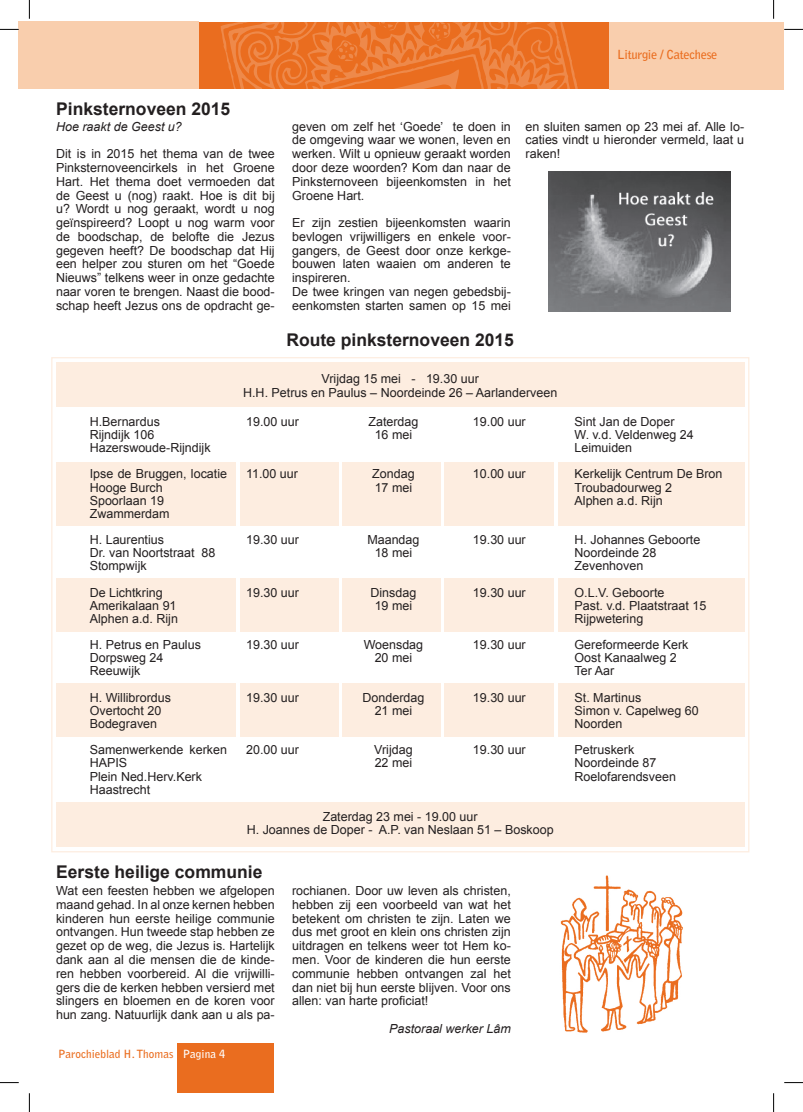
<style>
.page{position:relative;width:803px;height:1112px;background:#fff}
.page>*{position:absolute;margin:0;border:0;box-sizing:border-box;transform-origin:0 0}
.t1{font:700 17.5px "Arial";color:#231f20}
.t2{font:12.5px/13.8px "Arial";color:#231f20}
.t3{font:italic 12.5px "Arial";color:#231f20}
.t4{font:700 12.5px "Bell Gothic Std";letter-spacing:-.025em;color:#ea6d1f}
.t5{font:700 11.25px "Bell Gothic Std";color:#ea6d1f}
.s1{color:#fff}
</style>
<div class="page">
<div style="left:56px;top:362px;width:688px;height:44px;background:#fdede0"></div>
<div style="left:56px;top:801px;width:688px;height:45px;background:#fdede0"></div>
<div style="left:56px;top:462px;width:180px;height:63px;background:#fdede0"></div>
<div style="left:558px;top:462px;width:186px;height:63px;background:#fdede0"></div>
<div style="left:241px;top:462px;width:98px;height:63px;background:#fdede0"></div>
<div style="left:342px;top:462px;width:98px;height:63px;background:#fdede0"></div>
<div style="left:444px;top:462px;width:109px;height:63px;background:#fdede0"></div>
<div style="left:56px;top:577px;width:180px;height:54px;background:#fdede0"></div>
<div style="left:558px;top:577px;width:186px;height:54px;background:#fdede0"></div>
<div style="left:241px;top:577px;width:98px;height:54px;background:#fdede0"></div>
<div style="left:342px;top:577px;width:98px;height:54px;background:#fdede0"></div>
<div style="left:444px;top:577px;width:109px;height:54px;background:#fdede0"></div>
<div style="left:56px;top:682px;width:180px;height:54px;background:#fdede0"></div>
<div style="left:558px;top:682px;width:186px;height:54px;background:#fdede0"></div>
<div style="left:241px;top:682px;width:98px;height:54px;background:#fdede0"></div>
<div style="left:342px;top:682px;width:98px;height:54px;background:#fdede0"></div>
<div style="left:444px;top:682px;width:109px;height:54px;background:#fdede0"></div>
<div style="left:19px;top:21px;width:180px;height:68px;background:#f9cead"></div>
<div style="left:199px;top:22px;width:410px;height:67px;background:#ea6d1f"></div>
<div style="left:609px;top:22px;width:175px;height:67px;background:#f9cead"></div>
<svg style="left:221px;top:22px;width:357px;height:67px"></svg>
<div style="left:177px;top:1043px;width:97px;height:49px;background:#ea6d1f"></div>
<img style="left:548px;top:171px;width:182px;height:140px">
<img style="left:560px;top:875px;width:123px;height:158px">
<svg style="left:0;top:29px;width:19px;height:1px"></svg>
<svg style="left:784px;top:29px;width:19px;height:1px"></svg>
<svg style="left:0;top:1082px;width:19px;height:1px"></svg>
<svg style="left:784px;top:1082px;width:19px;height:1px"></svg>
<svg style="left:29px;top:0;width:1px;height:19px"></svg>
<svg style="left:29px;top:1093px;width:1px;height:18px"></svg>
<svg style="left:773px;top:0;width:1px;height:19px"></svg>
<svg style="left:773px;top:1093px;width:1px;height:18px"></svg>
<h1 class="t1" style="left:56px;top:96px;width:176px">Pinksternoveen 2015</h1>
<p class="t3" style="left:56px;top:118px;width:127px">Hoe raakt de Geest u?</p>
<p class="t2" style="left:56px;top:147px;width:220px;text-align:justify">Dit is in 2015 het thema van de twee Pinksternoveencirkels in het Groene Hart. Het thema doet vermoeden dat de Geest u (nog) raakt. Hoe is dit bij u? Wordt u nog geraakt, wordt u nog geïnspireerd? Loopt u nog warm voor de boodschap, de belofte die Jezus gegeven heeft? De boodschap dat Hij een helper zou sturen om het “Goede Nieuws” telkens weer in onze gedachte naar voren te brengen. Naast die bood&shy;schap heeft Jezus ons de opdracht ge-</p>
<p class="t4" style="left:617px;top:47px;width:102px">Liturgie / Catechese</p>
<p class="t2" style="left:292px;top:119px;width:220px;text-align:justify">geven om zelf het ‘Goede’ te doen in de omgeving waar we wonen, leven en werken. Wilt u opnieuw geraakt worden door deze woorden? Kom dan naar de Pinksternoveen bijeenkomsten in het Groene Hart.</p>
<p class="t2" style="left:292px;top:216px;width:220px">Er zijn zestien bijeenkomsten waarin bevlogen vrijwilligers en enkele voor&shy;gangers, de Geest door onze kerkge&shy;bouwen laten waaien om anderen te inspireren.<br>De twee kringen van negen gebedsbij&shy;eenkomsten starten samen op 15 mei</p>
<p class="t2" style="left:525px;top:119px;width:220px;text-align:justify">en sluiten samen op 23 mei af. Alle lo&shy;caties vindt u hieronder vermeld, laat u raken!</p>
<p class="t2" style="left:90px;top:415px;width:122px;line-height:13.1px">H.Bernardus<br>Rijndijk 106<br>Hazerswoude-Rijndijk</p>
<p class="t2" style="left:90px;top:467px;width:139px;line-height:13.1px">Ipse de Bruggen, locatie<br>Hooge Burch<br>Spoorlaan 19<br>Zwammerdam</p>
<p class="t2" style="left:90px;top:533px;width:127px;line-height:13.1px">H. Laurentius<br>Dr. van Noortstraat 88<br>Stompwijk</p>
<p class="t2" style="left:90px;top:585px;width:90px;line-height:13.1px">De Lichtkring<br>Amerikalaan 91<br>Alphen a.d. Rijn</p>
<p class="t2" style="left:90px;top:638px;width:113px;line-height:13.1px">H. Petrus en Paulus<br>Dorpsweg 24<br>Reeuwijk</p>
<p class="t2" style="left:90px;top:690px;width:83px;line-height:13.1px">H. Willibrordus<br>Overtocht 20<br>Bodegraven</p>
<p class="t2" style="left:90px;top:743px;width:139px;line-height:13.1px">Samenwerkende kerken<br>HAPIS<br>Plein Ned.Herv.Kerk<br>Haastrecht</p>
<h1 class="t1" style="left:286px;top:327px;width:229px">Route pinksternoveen 2015</h1>
<p class="t2" style="left:243px;top:371px;width:316px;text-align:center">Vrijdag 15 mei - 19.30 uur<br>H.H. Petrus en Paulus – Noordeinde 26 – Aarlanderveen</p>
<p class="t2" style="left:246px;top:414px;width:54px">19.00 uur</p>
<p class="t2" style="left:246px;top:467px;width:53px">11.00 uur</p>
<p class="t2" style="left:368px;top:415px;width:52px;line-height:13.1px;text-align:center">Zaterdag<br>16 mei</p>
<p class="t2" style="left:372px;top:467px;width:44px;line-height:13.1px">Zondag<br>17 mei</p>
<p class="t2" style="left:473px;top:414px;width:54px">19.00 uur</p>
<p class="t2" style="left:473px;top:467px;width:54px">10.00 uur</p>
<p class="t2" style="left:246px;top:532px;width:54px">19.30 uur</p>
<p class="t2" style="left:246px;top:585px;width:54px">19.30 uur</p>
<p class="t2" style="left:246px;top:637px;width:54px">19.30 uur</p>
<p class="t2" style="left:246px;top:690px;width:54px">19.30 uur</p>
<p class="t2" style="left:246px;top:742px;width:54px">20.00 uur</p>
<p class="t2" style="left:367px;top:533px;width:54px;line-height:13.1px;text-align:center">Maandag<br>18 mei</p>
<p class="t2" style="left:370px;top:585px;width:47px;line-height:13.1px;text-align:center">Dinsdag<br>19 mei</p>
<p class="t2" style="left:364px;top:638px;width:61px;line-height:13.1px;text-align:center">Woensdag<br>20 mei</p>
<p class="t2" style="left:362px;top:690px;width:63px;line-height:13.1px;text-align:center">Donderdag<br>21 mei</p>
<p class="t2" style="left:374px;top:743px;width:40px;line-height:13.1px">Vrijdag<br>22 mei</p>
<p class="t2" style="left:473px;top:532px;width:54px">19.30 uur</p>
<p class="t2" style="left:473px;top:585px;width:54px">19.30 uur</p>
<p class="t2" style="left:473px;top:637px;width:54px">19.30 uur</p>
<p class="t2" style="left:473px;top:690px;width:54px">19.30 uur</p>
<p class="t2" style="left:473px;top:742px;width:54px">19.30 uur</p>
<p class="t2" style="left:247px;top:809px;width:308px;text-align:center">Zaterdag 23 mei - 19.00 uur<br>H. Joannes de Doper - A.P. van Neslaan 51 – Boskoop</p>
<h1 class="t1" style="left:56px;top:859px;width:208px">Eerste heilige communie</h1>
<p class="t2" style="left:56px;top:883px;width:220px;text-align:justify">Wat een feesten hebben we afgelopen maand gehad. In al onze kernen hebben kinderen hun eerste heilige communie ontvangen. Hun tweede stap hebben ze gezet op de weg, die Jezus is. Hartelijk dank aan al die mensen die de kinde&shy;ren hebben voorbereid. Al die vrijwilli&shy;gers die de kerken hebben versierd met slingers en bloemen en de koren voor hun zang. Natuurlijk dank aan u als pa-</p>
<p class="t5" style="left:58px;top:1047px;width:169px">Parochieblad H. Thomas <span class="s1">Pagina 4</span></p>
<p class="t2" style="left:292px;top:883px;width:220px;text-align:justify">rochianen. Door uw leven als christen, hebben zij een voorbeeld van wat het betekent om christen te zijn. Laten we dus met groot en klein ons christen zijn uitdragen en telkens weer tot Hem ko&shy;men. Voor de kinderen die hun eerste communie hebben ontvangen zal het dan niet bij hun eerste blijven. Voor ons allen: van harte proficiat!</p>
<p class="t3" style="left:389px;top:1020px;width:123px">Pastoraal werker Lâm</p>
<p class="t2" style="left:574px;top:415px;width:121px;line-height:13.1px">Sint Jan de Doper<br>W. v.d. Veldenweg 24<br>Leimuiden</p>
<p class="t2" style="left:574px;top:467px;width:149px;line-height:13.1px">Kerkelijk Centrum De Bron<br>Troubadourweg 2<br>Alphen a.d. Rijn</p>
<p class="t2" style="left:574px;top:533px;width:127px;line-height:13.1px">H. Johannes Geboorte<br>Noordeinde 28<br>Zevenhoven</p>
<p class="t2" style="left:574px;top:585px;width:133px;line-height:13.1px">O.L.V. Geboorte<br>Past. v.d. Plaatstraat 15<br>Rijpwetering</p>
<p class="t2" style="left:574px;top:638px;width:115px;line-height:13.1px">Gereformeerde Kerk<br>Oost Kanaalweg 2<br>Ter Aar</p>
<p class="t2" style="left:574px;top:690px;width:126px;line-height:13.1px">St. Martinus<br>Simon v. Capelweg 60<br>Noorden</p>
<p class="t2" style="left:574px;top:743px;width:103px;line-height:13.1px">Petruskerk<br>Noordeinde 87<br>Roelofarendsveen</p>
</div>
